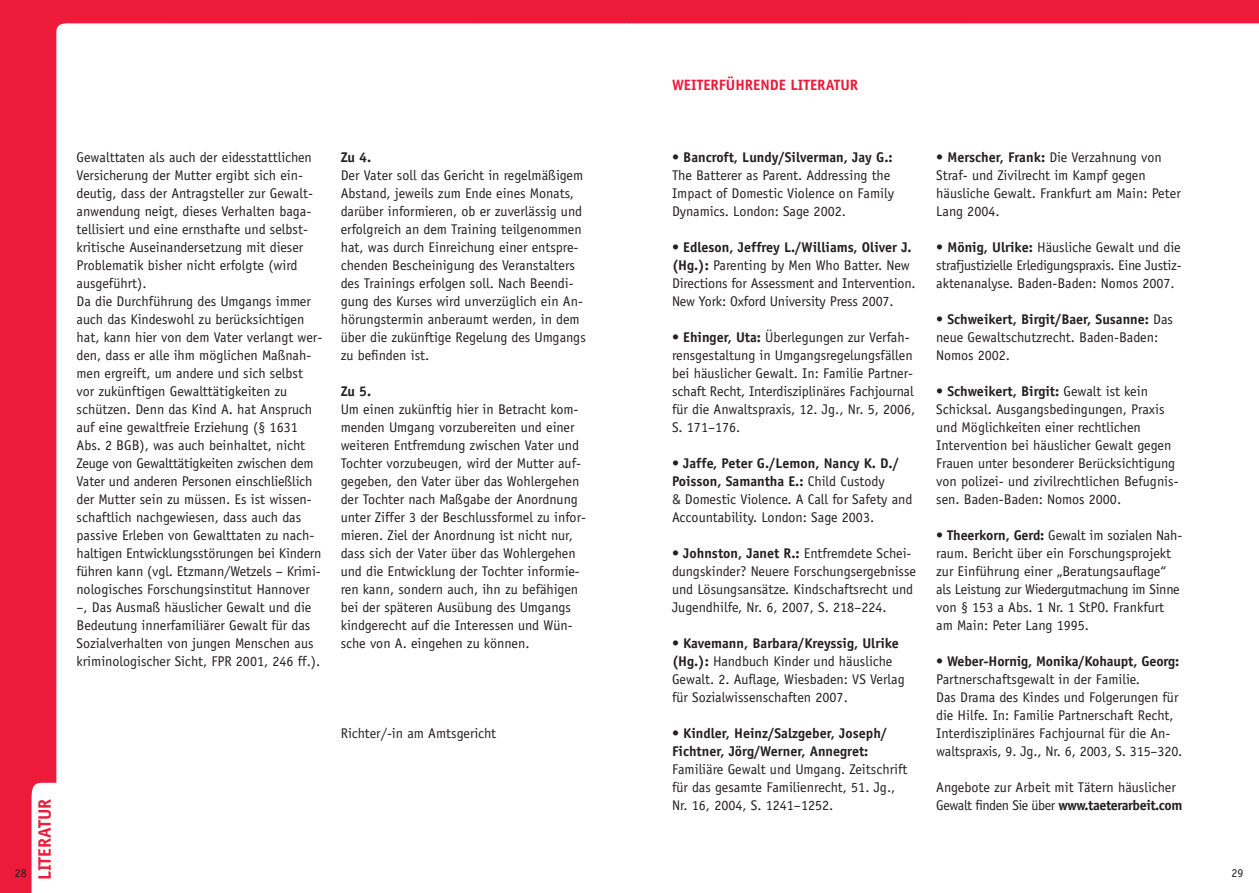
<style>
.page{position:relative;width:1259px;height:893px;background:#fff}
.page>*{position:absolute;margin:0;border:0;box-sizing:border-box;transform-origin:0 0}
.t1{font:700 18px "Officina Sans";color:#ed1a3a}
.t2{font:700 15px "Officina Sans";color:#ed1a3a}
.Text{font:14.1px/18px "Officina Sans";color:#231f20}
.Text-2{font:700 14.1px/18px "Officina Sans";color:#231f20}
.t3{font:12px "Officina Sans";color:#231f20}
.s1{font-weight:700}
.s2{font-weight:400}
</style>
<div class="page">
<svg style="left:0;top:0;width:629px;height:893px"></svg>
<div style="left:629px;top:0;width:630px;height:24px;background:#ed1a3a"></div>
<svg style="left:32px;top:783px;width:43px;height:110px"></svg>
<p class="t3" style="left:15px;top:866px;width:13px">28</p>
<p class="t1" style="left:34px;top:880px;width:83px;rotate:-90deg">LITERATUR</p>
<p class="Text" style="left:77px;top:148px;width:238px">Gewalttaten als auch der eidesstattlichen Versicherung der Mutter ergibt sich ein&shy;deutig, dass der Antragsteller zur Gewalt&shy;anwendung neigt, dieses Verhalten baga&shy;tellisiert und eine ernsthafte und selbst&shy;kritische Auseinandersetzung mit dieser Problematik bisher nicht erfolgte (wird ausgeführt).</p>
<p class="Text" style="left:77px;top:292px;width:236px">Da die Durchführung des Umgangs immer auch das Kindeswohl zu berücksichtigen</p>
<p class="Text" style="left:77px;top:328px;width:247px">hat, kann hier von dem Vater verlangt wer&shy;den, dass er alle ihm möglichen Maßnah&shy;men ergreift, um andere und sich selbst vor zukünftigen Gewalttätigkeiten zu</p>
<p class="Text" style="left:77px;top:400px;width:237px">schützen. Denn das Kind A. hat Anspruch auf eine gewaltfreie Erziehung (§ 1631</p>
<p class="Text" style="left:77px;top:436px;width:246px">Abs. 2 BGB), was auch beinhaltet, nicht Zeuge von Gewalttätigkeiten zwischen dem Vater und anderen Personen einschließlich der Mutter sein zu müssen. Es ist wissen&shy;schaftlich nachgewiesen, dass auch das passive Erleben von Gewalttaten zu nach&shy;haltigen Entwicklungsstörungen bei Kindern führen kann (vgl. Etzmann/Wetzels – Krimi&shy;nologisches Forschungsinstitut Hannover –, Das Ausmaß häuslicher Gewalt und die Bedeutung innerfamiliärer Gewalt für das Sozialverhalten von jungen Menschen aus kriminologischer Sicht, FPR 2001, 246 ff.).</p>
<p class="Text-2" style="left:341px;top:148px;width:32px">Zu 4.</p>
<p class="Text" style="left:341px;top:166px;width:247px">Der Vater soll das Gericht in regelmäßigem Abstand, jeweils zum Ende eines Monats, darüber informieren, ob er zuverlässig und erfolgreich an dem Training teilgenommen hat, was durch Einreichung einer entspre&shy;chenden Bescheinigung des Veranstalters des Trainings erfolgen soll. Nach Beendi&shy;gung des Kurses wird unverzüglich ein An&shy;hörungstermin anberaumt werden, in dem über die zukünftige Regelung des Umgangs zu befinden ist.</p>
<p class="Text-2" style="left:341px;top:382px;width:32px">Zu 5.</p>
<p class="Text" style="left:341px;top:400px;width:239px">Um einen zukünftig hier in Betracht kom&shy;menden Umgang vorzubereiten und einer</p>
<p class="Text" style="left:341px;top:436px;width:247px">weiteren Entfremdung zwischen Vater und Tochter vorzubeugen, wird der Mutter auf&shy;gegeben, den Vater über das Wohlergehen der Tochter nach Maßgabe der Anordnung unter Ziffer 3 der Beschlussformel zu infor&shy;mieren. Ziel der Anordnung ist nicht nur, dass sich der Vater über das Wohlergehen und die Entwicklung der Tochter informie&shy;ren kann, sondern auch, ihn zu befähigen bei der späteren Ausübung des Umgangs kindgerecht auf die Interessen und Wün&shy;sche von A. eingehen zu können.</p>
<p class="Text" style="left:341px;top:724px;width:157px">Richter/-in am Amtsgericht</p>
<p class="t2" style="left:672px;top:76px;width:188px">WEITERFÜHRENDE LITERATUR</p>
<p class="Text" style="left:672px;top:148px;width:222px"><span class="s1">• Bancroft, Lundy/Silverman, Jay G.:<br></span>The Batterer as Parent. Addressing the</p>
<p class="Text" style="left:672px;top:184px;width:223px">Impact of Domestic Violence on Family<br>Dynamics. London: Sage 2002.</p>
<p class="Text" style="left:672px;top:238px;width:245px"><span class="s1">• Edleson, Jeffrey L./Williams, Oliver J. (Hg.):</span> Parenting by Men Who Batter. New Directions for Assessment and Intervention.<br>New York: Oxford University Press 2007.</p>
<p class="Text" style="left:672px;top:328px;width:242px"><span class="s1">• Ehinger, Uta:</span> Überlegungen zur Verfah&shy;rensgestaltung in Umgangsregelungsfällen</p>
<p class="Text" style="left:672px;top:364px;width:245px">bei häuslicher Gewalt. In: Familie Partner&shy;schaft Recht, Interdisziplinäres Fachjournal für die Anwaltspraxis, 12. Jg., Nr. 5, 2006, S. 171–176.</p>
<p class="Text-2" style="left:672px;top:454px;width:228px">• Jaffe, Peter G./Lemon, Nancy K. D./<br>Poisson, Samantha E.: <span class="s2">Child Custody</span></p>
<p class="Text" style="left:672px;top:490px;width:242px">&amp; Domestic Violence. A Call for Safety and<br>Accountability. London: Sage 2003.</p>
<p class="Text" style="left:672px;top:544px;width:246px"><span class="s1">• Johnston, Janet R.:</span> Entfremdete Schei&shy;dungskinder? Neuere Forschungsergebnisse</p>
<p class="Text" style="left:672px;top:580px;width:243px">und Lösungsansätze. Kindschaftsrecht und<br>Jugendhilfe, Nr. 6, 2007, S. 218–224.</p>
<p class="Text-2" style="left:672px;top:634px;width:228px">• Kavemann, Barbara/Kreyssig, Ulrike (Hg.): <span class="s2">Handbuch Kinder und häusliche</span></p>
<p class="Text" style="left:672px;top:670px;width:234px">Gewalt. 2. Auflage, Wiesbaden: VS Verlag für Sozialwissenschaften 2007.</p>
<p class="Text-2" style="left:672px;top:724px;width:217px">• Kindler, Heinz/Salzgeber, Joseph/<br>Fichtner, Jörg/Werner, Annegret:</p>
<p class="Text" style="left:672px;top:760px;width:237px">Familiäre Gewalt und Umgang. Zeitschrift für das gesamte Familienrecht, 51. Jg.,</p>
<p class="Text" style="left:672px;top:796px;width:163px">Nr. 16, 2004, S. 1241–1252.</p>
<p class="Text" style="left:936px;top:148px;width:227px"><span class="s1">• Merscher, Frank:</span> Die Verzahnung von<br>Straf- und Zivilrecht im Kampf gegen</p>
<p class="Text" style="left:936px;top:184px;width:246px">häusliche Gewalt. Frankfurt am Main: Peter<br>Lang 2004.</p>
<p class="Text" style="left:936px;top:238px;width:247px;text-align:justify"><span class="s1">• Mönig, Ulrike:</span> Häusliche Gewalt und die strafjustizielle Erledigungspraxis. Eine Justiz&shy;aktenanalyse. Baden-Baden: Nomos 2007.</p>
<p class="Text" style="left:936px;top:310px;width:238px"><span class="s1">• Schweikert, Birgit/Baer, Susanne:</span> Das neue Gewaltschutzrecht. Baden-Baden:<br>Nomos 2002.</p>
<p class="Text" style="left:936px;top:382px;width:244px"><span class="s1">• Schweikert, Birgit:</span> Gewalt ist kein Schicksal. Ausgangsbedingungen, Praxis und Möglichkeiten einer rechtlichen Intervention bei häuslicher Gewalt gegen Frauen unter besonderer Berücksichtigung von polizei- und zivilrechtlichen Befugnis&shy;sen. Baden-Baden: Nomos 2000.</p>
<p class="Text" style="left:936px;top:526px;width:248px"><span class="s1">• Theerkorn, Gerd:</span> Gewalt im sozialen Nah&shy;raum. Bericht über ein Forschungsprojekt zur Einführung einer „Beratungsauflage“ als Leistung zur Wiedergutmachung im Sinne von § 153 a Abs. 1 Nr. 1 StPO. Frankfurt am Main: Peter Lang 1995.</p>
<p class="Text-2" style="left:936px;top:652px;width:244px">• Weber-Hornig, Monika/Kohaupt, Georg:<br><span class="s2">Partnerschaftsgewalt in der Familie.</span></p>
<p class="Text" style="left:936px;top:688px;width:248px">Das Drama des Kindes und Folgerungen für die Hilfe. In: Familie Partnerschaft Recht, Interdisziplinäres Fachjournal für die An&shy;waltspraxis, 9. Jg., Nr. 6, 2003, S. 315–320.</p>
<p class="Text" style="left:936px;top:778px;width:248px">Angebote zur Arbeit mit Tätern häuslicher<br>Gewalt finden Sie über <span class="s1">www.taeterarbeit.com</span></p>
<p class="t3" style="left:1231px;top:866px;width:13px">29</p>
</div>
